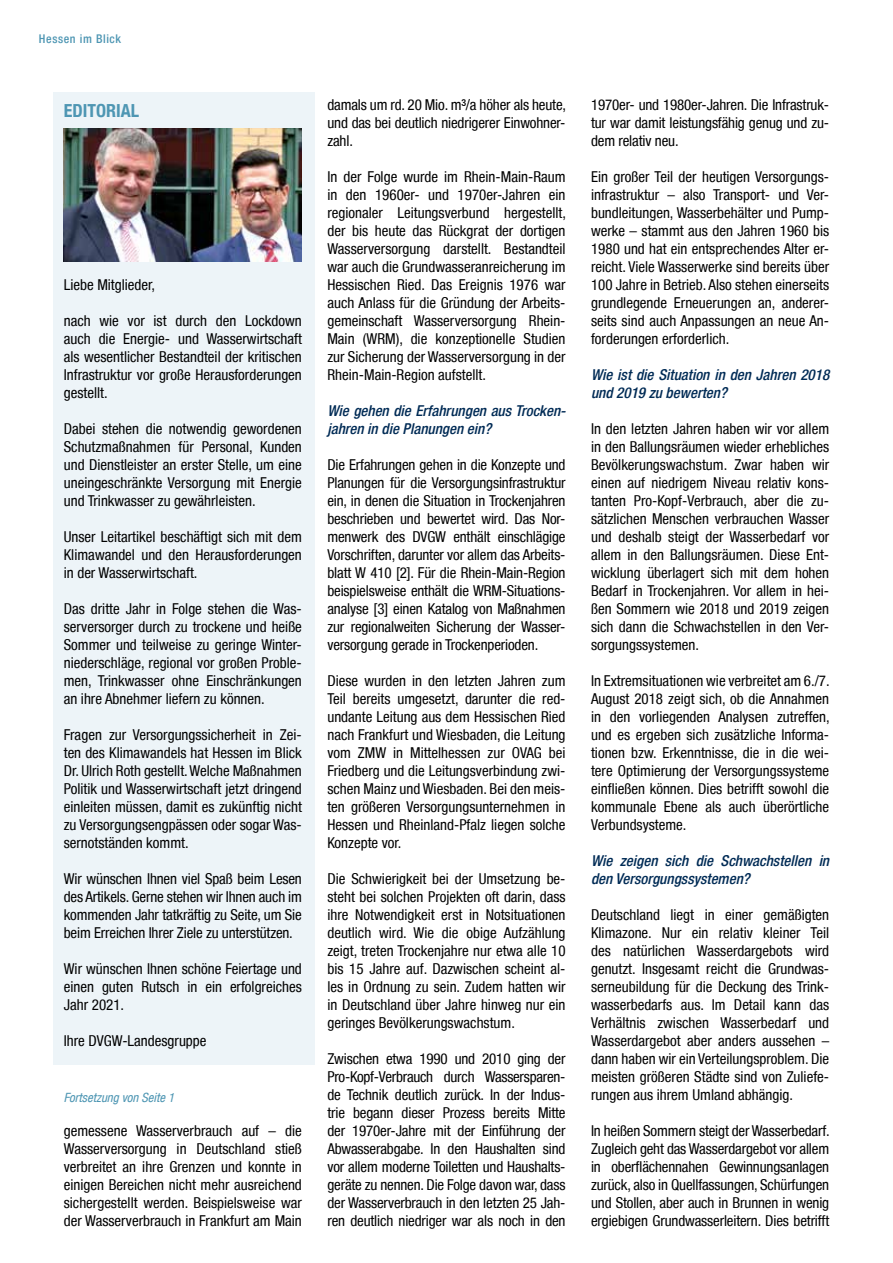
<style>
.page{position:relative;width:893px;height:1263px;background:#fff}
.page>*{position:absolute;margin:0;border:0;box-sizing:border-box;transform-origin:0 0}
.t1{font:700 condensed 18px "Helvetica Neue LT";color:#4e96b3}
.t2{font:condensed 15px/18px "Helvetica Neue LT";color:#000;text-align:justify}
.t3{font:italic 500 condensed 15px/18px "Helvetica Neue LT";color:#002b55}
.t4{font:italic condensed 12.75px "Helvetica Neue LT";color:#4e96b3}
.t5{font:500 condensed 12px "Helvetica Neue LT";letter-spacing:.05em;color:#4e96b3}
</style>
<div class="page">
<div style="left:53px;top:92px;width:262px;height:972px;background:#edf4f8"></div>
<img style="left:64px;top:128px;width:238px;height:133px">
<p class="t5" style="left:39px;top:31px;width:84px">Hessen im Blick</p>
<p class="t1" style="left:64px;top:99px;width:77px">EDITORIAL</p>
<p class="t2" style="left:64px;top:276px;width:93px">Liebe Mitglieder,</p>
<p class="t2" style="left:64px;top:312px;width:240px">nach wie vor ist durch den Lockdown auch die Energie- und Wasserwirtschaft als wesentlicher Bestandteil der kritischen Infrastruktur vor große Herausforderungen gestellt.</p>
<p class="t2" style="left:64px;top:420px;width:240px">Dabei stehen die notwendig gewordenen Schutzmaßnahmen für Personal, Kunden und Dienstleister an erster Stelle, um eine uneingeschränkte Versorgung mit Energie und Trinkwasser zu gewährleisten.</p>
<p class="t2" style="left:64px;top:528px;width:240px">Unser Leitartikel beschäftigt sich mit dem Klimawandel und den Herausforderungen in der Wasserwirtschaft.</p>
<p class="t2" style="left:64px;top:600px;width:240px">Das dritte Jahr in Folge stehen die Was&shy;serversorger durch zu trockene und heiße Sommer und teilweise zu geringe Winter&shy;niederschläge, regional vor großen Proble&shy;men, Trinkwasser ohne Einschränkungen an ihre Abnehmer liefern zu können.</p>
<p class="t2" style="left:64px;top:726px;width:240px">Fragen zur Versorgungssicherheit in Zei&shy;ten des Klimawandels hat Hessen im Blick Dr. Ulrich Roth gestellt. Welche Maßnahmen Politik und Wasserwirtschaft jetzt dringend einleiten müssen, damit es zukünftig nicht zu Versorgungsengpässen oder sogar Was&shy;sernotständen kommt.</p>
<p class="t2" style="left:64px;top:870px;width:240px">Wir wünschen Ihnen viel Spaß beim Lesen des Artikels. Gerne stehen wir Ihnen auch im kommenden Jahr tatkräftig zu Seite, um Sie beim Erreichen Ihrer Ziele zu unterstützen.</p>
<p class="t2" style="left:64px;top:960px;width:240px">Wir wünschen Ihnen schöne Feiertage und einen guten Rutsch in ein erfolgreiches Jahr 2021.</p>
<p class="t2" style="left:64px;top:1032px;width:144px">Ihre DVGW-Landesgruppe</p>
<p class="t4" style="left:64px;top:1090px;width:112px">Fortsetzung von Seite 1</p>
<p class="t2" style="left:64px;top:1122px;width:240px">gemessene Wasserverbrauch auf – die Wasserversorgung in Deutschland stieß verbreitet an ihre Grenzen und konnte in einigen Bereichen nicht mehr ausreichend sichergestellt werden. Beispielsweise war der Wasserverbrauch in Frankfurt am Main</p>
<p class="t2" style="left:327px;top:96px;width:240px">damals um rd. 20 Mio. m³/a höher als heute, und das bei deutlich niedrigerer Einwohner&shy;zahl.</p>
<p class="t2" style="left:327px;top:168px;width:240px">In der Folge wurde im Rhein-Main-Raum in den 1960er- und 1970er-Jahren ein regionaler Leitungsverbund hergestellt, der bis heute das Rückgrat der dortigen Wasserversorgung darstellt. Bestandteil war auch die Grundwasseranreicherung im Hessischen Ried. Das Ereignis 1976 war auch Anlass für die Gründung der Arbeits&shy;gemeinschaft Wasserversorgung Rhein-Main (WRM), die konzeptionelle Studien zur Sicherung der Wasserversorgung in der Rhein-Main-Region aufstellt.</p>
<p class="t3" style="left:327px;top:402px;width:240px">Wie gehen die Erfahrungen aus Trocken&shy;jahren in die Planungen ein?</p>
<p class="t2" style="left:327px;top:456px;width:240px">Die Erfahrungen gehen in die Konzepte und Planungen für die Versorgungsinfrastruktur ein, in denen die Situation in Trockenjahren beschrieben und bewertet wird. Das Nor&shy;menwerk des DVGW enthält einschlägige Vorschriften, darunter vor allem das Arbeits&shy;blatt W 410 [2]. Für die Rhein-Main-Region beispielsweise enthält die WRM-Situations&shy;analyse [3] einen Katalog von Maßnahmen zur regionalweiten Sicherung der Wasser&shy;versorgung gerade in Trockenperioden.</p>
<p class="t2" style="left:327px;top:672px;width:240px">Diese wurden in den letzten Jahren zum Teil bereits umgesetzt, darunter die red&shy;undante Leitung aus dem Hessischen Ried nach Frankfurt und Wiesbaden, die Leitung vom ZMW in Mittelhessen zur OVAG bei Friedberg und die Leitungsverbindung zwi&shy;schen Mainz und Wiesbaden. Bei den meis&shy;ten größeren Versorgungsunternehmen in Hessen und Rheinland-Pfalz liegen solche Konzepte vor.</p>
<p class="t2" style="left:327px;top:870px;width:240px">Die Schwierigkeit bei der Umsetzung be&shy;steht bei solchen Projekten oft darin, dass ihre Notwendigkeit erst in Notsituationen deutlich wird. Wie die obige Aufzählung zeigt, treten Trockenjahre nur etwa alle 10 bis 15 Jahre auf. Dazwischen scheint al&shy;les in Ordnung zu sein. Zudem hatten wir in Deutschland über Jahre hinweg nur ein geringes Bevölkerungswachstum.</p>
<p class="t2" style="left:327px;top:1050px;width:240px">Zwischen etwa 1990 und 2010 ging der Pro-Kopf-Verbrauch durch Wassersparen&shy;de Technik deutlich zurück. In der Indus&shy;trie begann dieser Prozess bereits Mitte der 1970er-Jahre mit der Einführung der Abwasserabgabe. In den Haushalten sind vor allem moderne Toiletten und Haushalts&shy;geräte zu nennen. Die Folge davon war, dass der Wasserverbrauch in den letzten 25 Jah&shy;ren deutlich niedriger war als noch in den</p>
<p class="t2" style="left:591px;top:96px;width:240px">1970er- und 1980er-Jahren. Die Infrastruk&shy;tur war damit leistungsfähig genug und zu&shy;dem relativ neu.</p>
<p class="t2" style="left:591px;top:168px;width:240px">Ein großer Teil der heutigen Versorgungs&shy;infrastruktur – also Transport- und Ver&shy;bundleitungen, Wasserbehälter und Pump&shy;werke – stammt aus den Jahren 1960 bis 1980 und hat ein entsprechendes Alter er&shy;reicht. Viele Wasserwerke sind bereits über 100 Jahre in Betrieb. Also stehen einerseits grundlegende Erneuerungen an, anderer&shy;seits sind auch Anpassungen an neue An&shy;forderungen erforderlich.</p>
<p class="t3" style="left:591px;top:366px;width:240px">Wie ist die Situation in den Jahren 2018 und 2019 zu bewerten?</p>
<p class="t2" style="left:591px;top:420px;width:240px">In den letzten Jahren haben wir vor allem in den Ballungsräumen wieder erhebliches Bevölkerungswachstum. Zwar haben wir einen auf niedrigem Niveau relativ kons&shy;tanten Pro-Kopf-Verbrauch, aber die zu&shy;sätzlichen Menschen verbrauchen Wasser und deshalb steigt der Wasserbedarf vor allem in den Ballungsräumen. Diese Ent&shy;wicklung überlagert sich mit dem hohen Bedarf in Trockenjahren. Vor allem in hei&shy;ßen Sommern wie 2018 und 2019 zeigen sich dann die Schwachstellen in den Ver&shy;sorgungssystemen.</p>
<p class="t2" style="left:591px;top:672px;width:240px">In Extremsituationen wie verbreitet am 6./7.<br>August 2018 zeigt sich, ob die Annahmen in den vorliegenden Analysen zutreffen, und es ergeben sich zusätzliche Informa&shy;tionen bzw. Erkenntnisse, die in die wei&shy;tere Optimierung der Versorgungssysteme einfließen können. Dies betrifft sowohl die kommunale Ebene als auch überörtliche Verbundsysteme.</p>
<p class="t3" style="left:591px;top:852px;width:240px">Wie zeigen sich die Schwachstellen in den Versorgungssystemen?</p>
<p class="t2" style="left:591px;top:906px;width:240px">Deutschland liegt in einer gemäßigten Klimazone. Nur ein relativ kleiner Teil des natürlichen Wasserdargebots wird genutzt. Insgesamt reicht die Grundwas&shy;serneubildung für die Deckung des Trink&shy;wasserbedarfs aus. Im Detail kann das Verhältnis zwischen Wasserbedarf und Wasserdargebot aber anders aussehen – dann haben wir ein Verteilungsproblem. Die meisten größeren Städte sind von Zuliefe&shy;rungen aus ihrem Umland abhängig.</p>
<p class="t2" style="left:591px;top:1122px;width:240px">In heißen Sommern steigt der Wasserbedarf.<br>Zugleich geht das Wasserdargebot vor allem in oberflächennahen Gewinnungsanlagen zurück, also in Quellfassungen, Schürfungen und Stollen, aber auch in Brunnen in wenig ergiebigen Grundwasserleitern. Dies betrifft</p>
</div>
